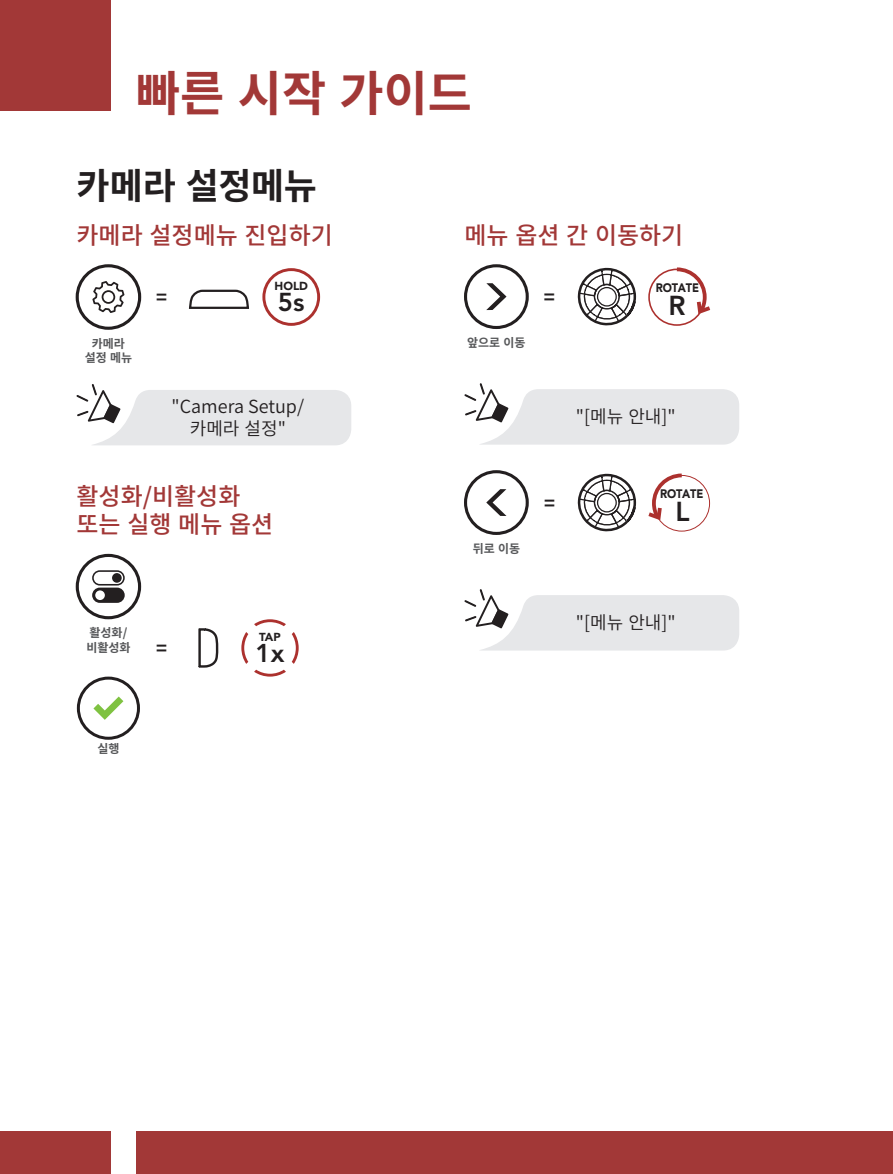
<style>
.page{position:relative;width:893px;height:1174px;background:#fff}
.page>*{position:absolute;margin:0;border:0;box-sizing:border-box;transform-origin:0 0}
.t1{font:700 48px "Source Han Sans KR";color:#a23837}
.t2{font:700 36px "Source Han Sans KR";letter-spacing:-.01em;color:#231f20}
.t3{font:800 27.3px "Avenir LT Std";color:#231f20}
.t4{font:800 25.8px "Avenir LT Std";color:#231f20}
.t5{font:800 25.5px "Avenir LT Std";color:#231f20}
.t6{font:500 24px/28.8px "Source Han Sans KR";color:#a23837}
.t7{font:700 18.9px "Source Han Sans KR";color:#231f20}
.t8{font:700 18.6px "Source Han Sans KR";color:#231f20}
.t9{font:18px/21.6px "Source Han Sans KR";color:#231f20;text-align:center}
.t10{font:900 12.3px "Avenir LT Std";letter-spacing:-.02em;color:#231f20;scale:.9 1}
.t11{font:700 12px/14.7px "Source Han Sans KR";color:#57585a;text-align:center}
.t12{font:900 11.7px "Avenir LT Std";color:#231f20}
.t13{font:900 11.4px "Avenir LT Std";color:#231f20}
</style>
<div class="page">
<div style="left:0;top:0;width:111px;height:111px;background:#a23837"></div>
<div style="left:0;top:1131px;width:111px;height:43px;background:#a23837"></div>
<div style="left:136px;top:1131px;width:757px;height:43px;background:#a23837"></div>
<svg style="left:76px;top:264px;width:65px;height:66px"></svg>
<svg style="left:189px;top:290px;width:60px;height:19px"></svg>
<svg style="left:262px;top:268px;width:58px;height:58px"></svg>
<svg style="left:77px;top:384px;width:274px;height:61px"></svg>
<svg style="left:76px;top:554px;width:65px;height:65px"></svg>
<svg style="left:198px;top:628px;width:20px;height:39px"></svg>
<svg style="left:241px;top:619px;width:58px;height:57px"></svg>
<svg style="left:77px;top:676px;width:63px;height:63px"></svg>
<svg style="left:464px;top:264px;width:65px;height:65px"></svg>
<svg style="left:578px;top:268px;width:58px;height:57px"></svg>
<div style="left:648px;top:268px;width:57px;height:58px;border:2px solid #ac312e;border-radius:50%"></div>
<svg style="left:673px;top:267px;width:37px;height:50px"></svg>
<svg style="left:464px;top:383px;width:275px;height:62px"></svg>
<svg style="left:464px;top:470px;width:65px;height:65px"></svg>
<svg style="left:578px;top:474px;width:58px;height:57px"></svg>
<svg style="left:648px;top:473px;width:34px;height:50px"></svg>
<div style="left:653px;top:475px;width:57px;height:56px;border:1px solid #ac312e;border-radius:50%"></div>
<svg style="left:464px;top:589px;width:275px;height:61px"></svg>
<h1 class="t1" style="left:136px;top:66px;width:338px">빠른 시작 가이드</h1>
<h2 class="t2" style="left:77px;top:165px;width:242px">카메라 설정메뉴</h2>
<p class="t6" style="left:77px;top:221px;width:258px">카메라 설정메뉴 진입하기</p>
<p class="t12" style="left:275px;top:279px;width:35px">HOLD</p>
<p class="t11" style="left:85px;top:336px;width:49px">카메라 설정 메뉴</p>
<p class="t8" style="left:156px;top:287px;width:12px">=</p>
<p class="t4" style="left:278px;top:287px;width:28px">5s</p>
<p class="t9" style="left:172px;top:396px;width:134px">"Camera Setup/ 카메라 설정"</p>
<p class="t6" style="left:77px;top:482px;width:198px">활성화/비활성화 또는 실행 메뉴 옵션</p>
<p class="t11" style="left:86px;top:626px;width:46px;text-align:left">활성화/ 비활성화</p>
<p class="t13" style="left:259px;top:630px;width:23px">TAP</p>
<p class="t8" style="left:156px;top:638px;width:12px">=</p>
<p class="t5" style="left:256px;top:637px;width:30px">1x</p>
<p class="t11" style="left:97px;top:741px;width:24px">실행</p>
<p class="t6" style="left:464px;top:221px;width:220px">메뉴 옵션 간 이동하기</p>
<p class="t11" style="left:467px;top:336px;width:60px">앞으로 이동</p>
<p class="t7" style="left:544px;top:286px;width:13px">=</p>
<p class="t10" style="left:656px;top:280px;width:49px">ROTATE</p>
<p class="t3" style="left:668px;top:289px;width:19px">R</p>
<p class="t9" style="left:576px;top:406px;width:101px">"[메뉴 안내]"</p>
<p class="t11" style="left:473px;top:541px;width:49px">뒤로 이동</p>
<p class="t8" style="left:544px;top:492px;width:12px">=</p>
<p class="t10" style="left:660px;top:486px;width:49px">ROTATE</p>
<p class="t3" style="left:675px;top:495px;width:16px">L</p>
<p class="t9" style="left:576px;top:612px;width:101px">"[메뉴 안내]"</p>
</div>
